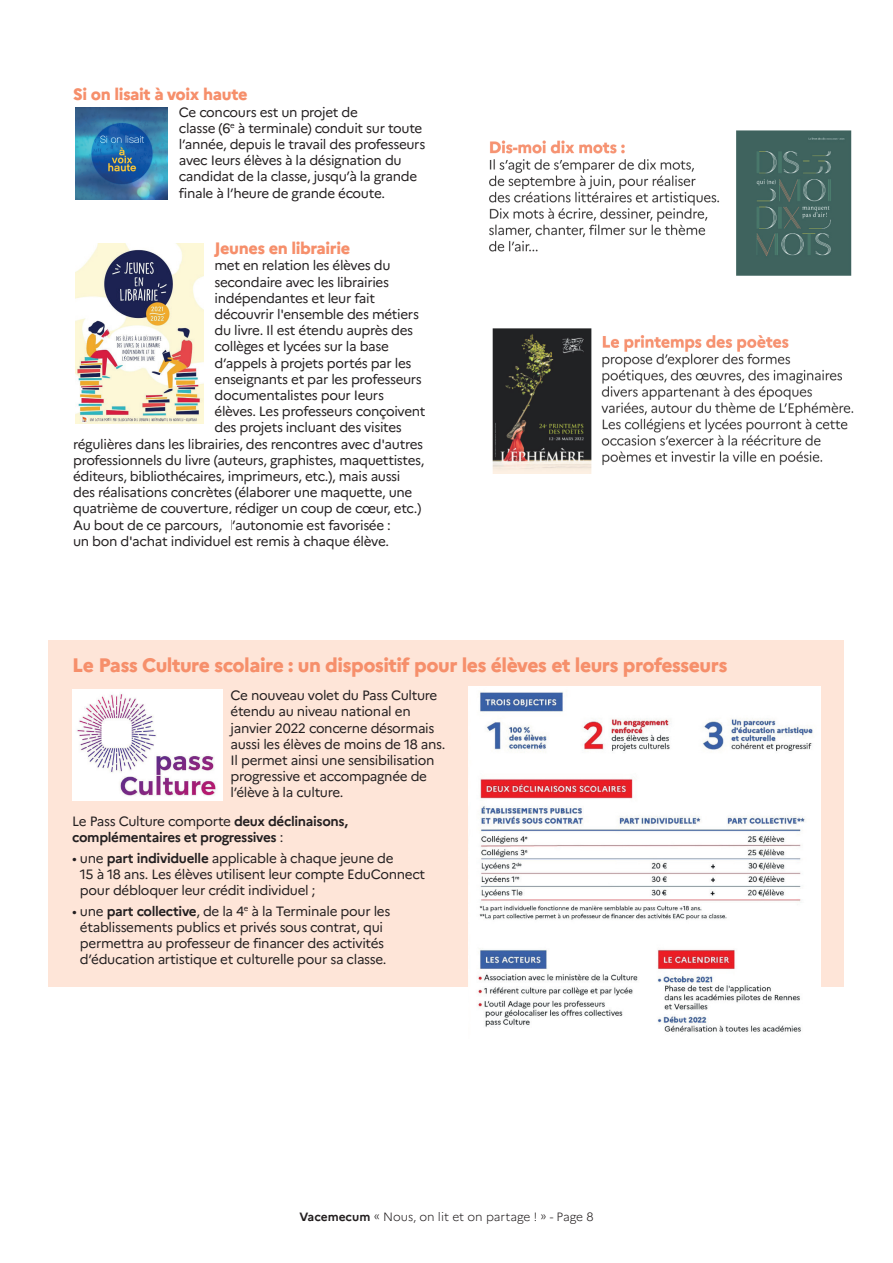
<style>
.page{position:relative;width:893px;height:1263px;background:#fff}
.page>*{position:absolute;margin:0;border:0;box-sizing:border-box;transform-origin:0 0}
.t1{font:800 19.5px "Marianne";letter-spacing:-.025em;color:#f68f6b}
.t2{font:800 16.5px "Marianne";letter-spacing:-.025em;color:#f68f6b}
.t3{font:13.5px/16.2px "Marianne";letter-spacing:-.025em;color:#231f20}
.t4{font:700 13.5px/16.2px "Marianne";letter-spacing:-.025em;color:#231f20}
.t5{font:300 12px "Marianne";color:#231f20}
.s1{font-weight:400}
.s2{font-weight:700}
</style>
<div class="page">
<img style="left:76px;top:244px;width:127px;height:180px">
<div style="left:49px;top:640px;width:795px;height:346px;background:#fee5d8"></div>
<img style="left:72px;top:690px;width:150px;height:111px">
<img style="left:469px;top:687px;width:352px;height:345px">
<img style="left:76px;top:107px;width:91px;height:92px">
<img style="left:492px;top:328px;width:362px;height:145px">
<img style="left:489px;top:130px;width:363px;height:146px">
<p class="t2" style="left:73px;top:84px;width:176px">Si on lisait à voix haute</p>
<p class="t3" style="left:179px;top:104px;width:248px">Ce concours est un projet de<br>classe (6<sup>e</sup> à terminale) conduit sur toute l’année, depuis le travail des professeurs avec Ieurs élèves à la désignation du candidat de la classe, jusqu’à la grande finale à l’heure de grande écoute.</p>
<p class="t2" style="left:215px;top:238px;width:137px">Jeunes en librairie</p>
<p class="t3" style="left:215px;top:257px;width:177px">met en relation les élèves du</p>
<p class="t3" style="left:215px;top:274px;width:176px">secondaire avec les librairies</p>
<p class="t3" style="left:215px;top:290px;width:162px">indépendantes et leur fait</p>
<p class="t3" style="left:215px;top:306px;width:206px">découvrir l'ensemble des métiers</p>
<p class="t3" style="left:215px;top:322px;width:200px">du livre. Il est étendu auprès des</p>
<p class="t3" style="left:215px;top:338px;width:176px">collèges et lycées sur la base</p>
<p class="t3" style="left:215px;top:355px;width:199px">d’appels à projets portés par les</p>
<p class="t3" style="left:215px;top:371px;width:209px">enseignants et par les professeurs</p>
<p class="t3" style="left:215px;top:387px;width:171px">documentalistes pour Ieurs</p>
<p class="t3" style="left:215px;top:403px;width:213px">élèves. Les professeurs conçoivent</p>
<p class="t3" style="left:215px;top:419px;width:189px">des projets incluant des visites</p>
<p class="t3" style="left:73px;top:436px;width:351px">régulières dans les librairies, des rencontres avec d'autres</p>
<p class="t3" style="left:73px;top:452px;width:353px">professionnels du livre (auteurs, graphistes, maquettistes,</p>
<p class="t3" style="left:73px;top:468px;width:329px">éditeurs, bibliothécaires, imprimeurs, etc.), mais aussi</p>
<p class="t3" style="left:73px;top:484px;width:341px">des réalisations concrètes (élaborer une maquette, une</p>
<p class="t3" style="left:73px;top:500px;width:350px">quatrième de couverture, rédiger un coup de cœur, etc.)</p>
<p class="t3" style="left:73px;top:517px;width:319px">Au bout de ce parcours,) l’autonomie est favorisée :</p>
<p class="t3" style="left:73px;top:533px;width:317px">un bon d'achat individuel est remis à chaque élève.</p>
<h1 class="t1" style="left:72px;top:653px;width:657px">Le Pass Culture scolaire : un dispositif pour les élèves et leurs professeurs</h1>
<p class="t3" style="left:231px;top:687px;width:216px">Ce nouveau volet du Pass Culture étendu au niveau national en janvier 2022 concerne désormais aussi les élèves de moins de 18 ans.<br>Il permet ainsi une sensibilisation progressive et accompagnée de l’élève à la culture.</p>
<p class="t4" style="left:72px;top:813px;width:277px"><span class="s1">Le Pass Culture comporte</span> deux déclinaisons, complémentaires et progressives <span class="s1">:</span></p>
<p class="t3" style="left:80px;top:850px;width:347px;text-indent:-8px">• une <span class="s2">part individuelle</span> applicable à chaque jeune de<br>15 à 18 ans. Les élèves utilisent leur compte EduConnect pour débloquer leur crédit individuel ;</p>
<p class="t3" style="left:72px;top:903px;width:320px;text-align:center">• une <span class="s2">part collective</span>, de la 4<sup>e</sup> à la Terminale pour les établissements publics et privés sous contrat, qui permettra au professeur de financer des activités d’éducation artistique et culturelle pour sa classe.</p>
<p class="t5" style="left:299px;top:1209px;width:296px"><span class="s2">Vacemecum</span> « Nous, on lit et on partage ! » - Page 8</p>
</div>
